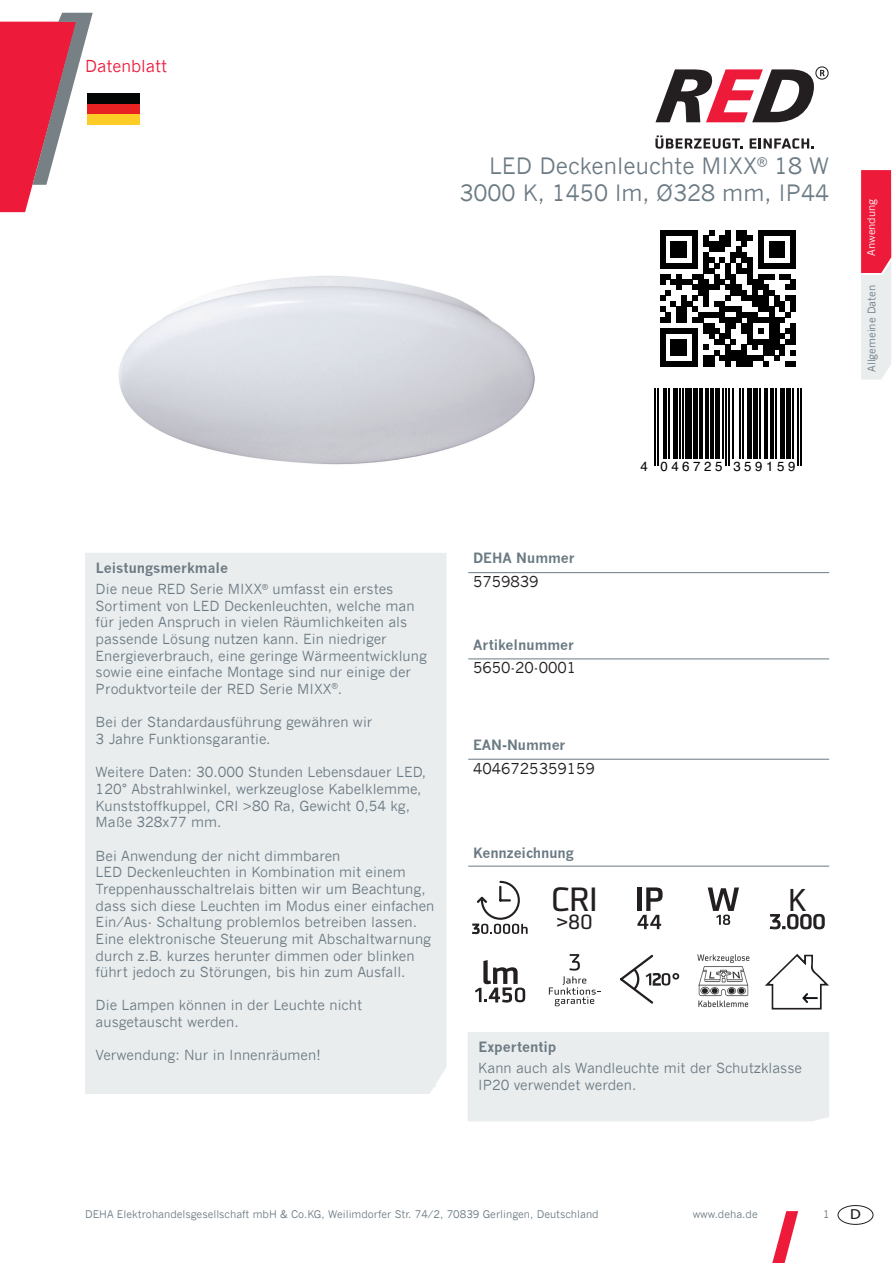
<style>
.page{position:relative;width:893px;height:1263px;background:#fff}
.page>*{position:absolute;margin:0;border:0;box-sizing:border-box;transform-origin:0 0}
.t1{font:32.85px "Utility OT";color:#231f20}
.t2{font:500 32.7px "Utility OT";color:#231f20}
.t3{font:22.5px/27px "News Gothic";color:#6b7a83;text-align:right}
.t4{font:20.1px "Utility OT";color:#231f20}
.t5{font:16.5px "News Gothic";color:#ed1a3a}
.t6{font:15px "News Gothic";color:#231f20}
.t7{font:13.8px/16.6px "News Gothic";color:#6b7a83}
.t8{font:700 13.8px "News Gothic";color:#6b7a83}
.t9{font:13.5px "Tahoma";color:#231f20;scale:1.17 1}
.t10{font:13.2px "Helvetica";letter-spacing:.27em;color:#000}
.t11{font:10.5px "News Gothic";color:#6b7a83}
.t12{font:10.5px "News Gothic";color:#fff}
.s1{font-weight:700}
</style>
<div class="page">
<img style="left:119px;top:276px;width:416px;height:189px">
<svg style="left:660px;top:230px;width:136px;height:136px"></svg>
<hr style="left:654px;top:388px;width:2px;height:77px;background:#000">
<hr style="left:657px;top:388px;width:2px;height:77px;background:#000">
<hr style="left:663px;top:388px;width:4px;height:71px;background:#000">
<hr style="left:668px;top:388px;width:2px;height:71px;background:#000">
<hr style="left:673px;top:388px;width:4px;height:71px;background:#000">
<hr style="left:679px;top:388px;width:2px;height:71px;background:#000">
<hr style="left:682px;top:388px;width:2px;height:71px;background:#000">
<div style="left:685px;top:388px;width:6px;height:71px;background:#000"></div>
<div style="left:693px;top:388px;width:5px;height:71px;background:#000"></div>
<hr style="left:699px;top:388px;width:3px;height:71px;background:#000">
<hr style="left:705px;top:388px;width:3px;height:71px;background:#000">
<hr style="left:710px;top:388px;width:3px;height:71px;background:#000">
<hr style="left:715px;top:388px;width:4px;height:71px;background:#000">
<hr style="left:722px;top:388px;width:2px;height:71px;background:#000">
<hr style="left:726px;top:388px;width:1px;height:77px;background:#000">
<hr style="left:729px;top:388px;width:1px;height:77px;background:#000">
<hr style="left:732px;top:388px;width:1px;height:71px;background:#000">
<hr style="left:739px;top:388px;width:2px;height:71px;background:#000">
<hr style="left:743px;top:388px;width:1px;height:71px;background:#000">
<div style="left:747px;top:388px;width:5px;height:71px;background:#000"></div>
<div style="left:753px;top:388px;width:5px;height:71px;background:#000"></div>
<hr style="left:760px;top:388px;width:1px;height:71px;background:#000">
<hr style="left:764px;top:388px;width:3px;height:71px;background:#000">
<hr style="left:771px;top:388px;width:3px;height:71px;background:#000">
<hr style="left:775px;top:388px;width:2px;height:71px;background:#000">
<hr style="left:780px;top:388px;width:4px;height:71px;background:#000">
<div style="left:786px;top:388px;width:5px;height:71px;background:#000"></div>
<hr style="left:792px;top:388px;width:2px;height:71px;background:#000">
<hr style="left:797px;top:388px;width:1px;height:77px;background:#000">
<hr style="left:800px;top:388px;width:2px;height:77px;background:#000">
<svg style="left:861px;top:170px;width:30px;height:209px"></svg>
<div style="left:85px;top:553px;width:361px;height:541px;background:#eaedee"></div>
<div style="left:96px;top:584px;width:340px;height:502px;background:#eaedee"></div>
<hr style="left:468px;top:572px;width:361px;height:1px;background:#6b7a83">
<hr style="left:468px;top:658px;width:361px;height:1px;background:#6b7a83">
<hr style="left:468px;top:759px;width:361px;height:1px;background:#6b7a83">
<hr style="left:468px;top:866px;width:361px;height:1px;background:#6b7a83">
<svg style="left:0;top:12px;width:93px;height:200px"></svg>
<svg style="left:772px;top:1211px;width:26px;height:52px"></svg>
<svg style="left:655px;top:135px;width:88px;height:14px"></svg>
<svg style="left:750px;top:138px;width:64px;height:11px"></svg>
<svg style="left:655px;top:66px;width:174px;height:56px"></svg>
<svg style="left:637px;top:887px;width:26px;height:42px"></svg>
<svg style="left:708px;top:887px;width:31px;height:38px"></svg>
<svg style="left:620px;top:955px;width:59px;height:49px"></svg>
<img style="left:698px;top:954px;width:51px;height:54px">
<svg style="left:472px;top:881px;width:56px;height:53px"></svg>
<svg style="left:549px;top:954px;width:51px;height:52px"></svg>
<svg style="left:770px;top:914px;width:55px;height:15px"></svg>
<svg style="left:765px;top:954px;width:64px;height:55px"></svg>
<svg style="left:475px;top:960px;width:50px;height:42px"></svg>
<div style="left:468px;top:1032px;width:361px;height:89px;background:#eaedee"></div>
<div style="left:478px;top:1063px;width:340px;height:47px;background:#eaedee"></div>
<div style="left:88px;top:93px;width:52px;height:32px;background:#030505"></div>
<div style="left:88px;top:104px;width:52px;height:21px;background:#e82122"></div>
<div style="left:88px;top:114px;width:52px;height:11px;background:#fecc26"></div>
<div style="left:838px;top:1205px;width:35px;height:19px;border:1px solid #231f20;border-radius:50%"></div>
<p class="t5" style="left:85px;top:56px;width:84px">Datenblatt</p>
<h3 class="t3" style="left:459px;top:153px;width:371px">LED Deckenleuchte MIXX<sup>®</sup> 18 W<br>3000 K, 1450 lm, Ø328 mm, IP44</h3>
<p class="t7" style="left:96px;top:557px;width:299px;line-height:21.3px"><span class="s1">Leistungsmerkmale<br></span>Die neue RED Serie MIXX<sup>®</sup> umfasst ein erstes</p>
<p class="t7" style="left:96px;top:597px;width:333px">Sortiment von LED Deckenleuchten, welche man für jeden Anspruch in vielen Räumlichkeiten als passende Lösung nutzen kann. Ein niedriger Energieverbrauch, eine geringe Wärmeentwicklung sowie eine einfache Montage sind nur einige der Produktvorteile der RED Serie MIXX<sup>®</sup>.</p>
<p class="t7" style="left:96px;top:714px;width:278px">Bei der Standardausführung gewähren wir<br>3 Jahre Funktionsgarantie.</p>
<p class="t7" style="left:96px;top:764px;width:332px">Weitere Daten: 30.000 Stunden Lebensdauer LED, 120° Abstrahlwinkel, werkzeuglose Kabelklemme, Kunststoffkuppel, CRI &gt;80 Ra, Gewicht 0,54 kg, Maße 328x77 mm.</p>
<p class="t7" style="left:96px;top:847px;width:340px">Bei Anwendung der nicht dimmbaren<br>LED Deckenleuchten in Kombination mit einem Treppenhausschaltrelais bitten wir um Beachtung, dass sich diese Leuchten im Modus einer einfachen Ein/Aus- Schaltung problemlos betreiben lassen.<br>Eine elektronische Steuerung mit Abschaltwarnung durch z.B. kurzes herunter dimmen oder blinken führt jedoch zu Störungen, bis hin zum Ausfall.</p>
<p class="t7" style="left:96px;top:997px;width:268px">Die Lampen können in der Leuchte nicht ausgetauscht werden.</p>
<p class="t7" style="left:96px;top:1047px;width:227px">Verwendung: Nur in Innenräumen!</p>
<p class="t8" style="left:473px;top:550px;width:103px">DEHA Nummer</p>
<p class="t6" style="left:473px;top:573px;width:67px">5759839</p>
<p class="t8" style="left:473px;top:636px;width:102px">Artikelnummer</p>
<p class="t6" style="left:473px;top:658px;width:105px">5650-20-0001</p>
<p class="t8" style="left:473px;top:737px;width:94px">EAN-Nummer</p>
<p class="t6" style="left:473px;top:759px;width:123px">4046725359159</p>
<p class="t8" style="left:473px;top:844px;width:102px">Kennzeichnung</p>
<h1 class="t1" style="left:550px;top:879px;width:50px">CRI</h1>
<h3 class="t4" style="left:556px;top:910px;width:38px">&gt;80</h3>
<p class="t10" style="left:640px;top:456px;width:156px">4 046725 359159</p>
<h2 class="t2" style="left:788px;top:879px;width:19px">K</h2>
<p class="t8" style="left:479px;top:1038px;width:79px">Expertentip</p>
<p class="t7" style="left:478px;top:1060px;width:325px">Kann auch als Wandleuchte mit der Schutzklasse<br>IP20 verwendet werden.</p>
<p class="t12" style="left:865px;top:256px;width:59px;rotate:-90deg">Anwendung</p>
<p class="t11" style="left:865px;top:372px;width:89px;rotate:-90deg">Allgemeine Daten</p>
<p class="t11" style="left:85px;top:1208px;width:515px">DEHA Elektrohandelsgesellschaft mbH &amp; Co.KG, Weilimdorfer Str. 74/2, 70839 Gerlingen, Deutschland</p>
<p class="t11" style="left:693px;top:1208px;width:67px">www.deha.de</p>
<p class="t11" style="left:823px;top:1208px;width:8px">1</p>
<p class="t9" style="left:850px;top:1205px;width:11px">D</p>
</div>
